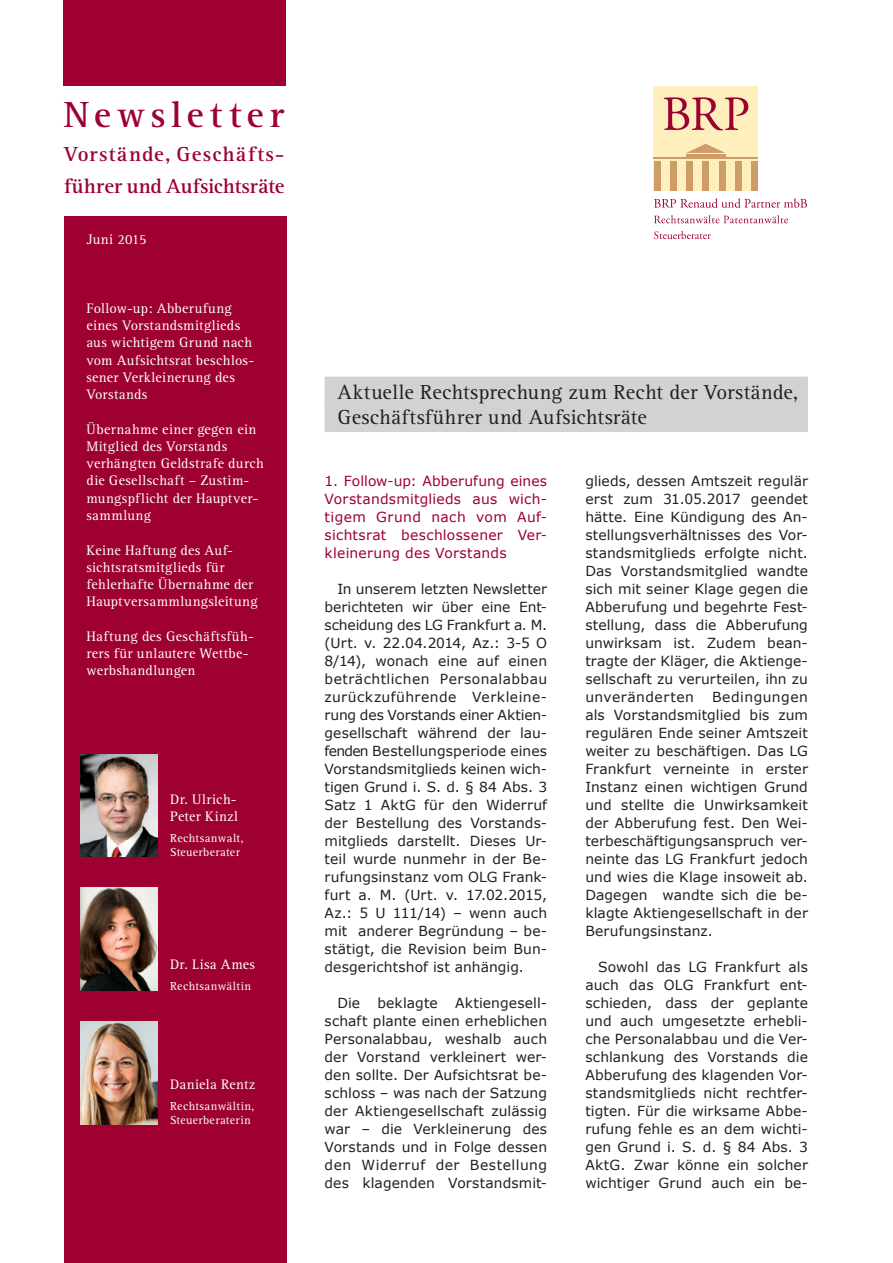
<style>
.page{position:relative;width:893px;height:1263px;background:#fff}
.page>*{position:absolute;margin:0;border:0;box-sizing:border-box;transform-origin:0 0}
.t1{font:700 37.5px "Rotis Serif";letter-spacing:.145em;color:#9e0131}
.t2{font:21px/25.5px "Rotis Serif";letter-spacing:.015em;color:#231f20}
.t3{font:700 21px/31.5px "Rotis Serif";letter-spacing:.02em;color:#9e0131}
.t4{font:14.25px/17.2px "Rotis Serif";letter-spacing:.025em;color:#fff}
.t5{font:13.8px/18px "Verdana";letter-spacing:.01em;color:#231f20;text-align:justify}
.t6{font:13.8px/18px "Verdana";letter-spacing:.02em;color:#9e0131;text-align:justify}
.t7{font:12px/14.4px "Rotis Serif";letter-spacing:.03em;color:#fff}
</style>
<div class="page">
<div style="left:64px;top:216px;width:222px;height:1047px;background:#9e0131"></div>
<div style="left:64px;top:0;width:222px;height:85px;background:#9e0131"></div>
<div style="left:325px;top:377px;width:483px;height:16px;background:#d1d2d4"></div>
<div style="left:325px;top:389px;width:483px;height:18px;background:#d1d2d4"></div>
<div style="left:325px;top:402px;width:483px;height:16px;background:#d1d2d4"></div>
<div style="left:325px;top:414px;width:483px;height:18px;background:#d1d2d4"></div>
<img style="left:81px;top:754px;width:76px;height:102px">
<img style="left:81px;top:888px;width:76px;height:102px">
<img style="left:81px;top:1022px;width:76px;height:102px">
<div style="left:653px;top:86px;width:105px;height:105px;background:#feefbc"></div>
<div style="left:686px;top:154px;width:39px;height:5px;background:#ce9c69"></div>
<svg style="left:686px;top:144px;width:39px;height:9px"></svg>
<div style="left:686px;top:161px;width:7px;height:30px;background:#ce9c69"></div>
<div style="left:718px;top:161px;width:7px;height:30px;background:#ce9c69"></div>
<div style="left:702px;top:161px;width:7px;height:30px;background:#ce9c69"></div>
<div style="left:735px;top:161px;width:7px;height:30px;background:#ce9c69"></div>
<div style="left:751px;top:161px;width:7px;height:30px;background:#ce9c69"></div>
<div style="left:670px;top:161px;width:7px;height:30px;background:#ce9c69"></div>
<div style="left:653px;top:161px;width:7px;height:30px;background:#ce9c69"></div>
<hr style="left:653px;top:158px;width:105px;height:1px;background:#ce9c69">
<svg style="left:664px;top:97px;width:84px;height:33px"></svg>
<svg style="left:654px;top:198px;width:153px;height:10px"></svg>
<svg style="left:654px;top:215px;width:134px;height:8px"></svg>
<svg style="left:654px;top:231px;width:57px;height:8px"></svg>
<h1 class="t1" style="left:64px;top:92px;width:222px">Newsletter</h1>
<h2 class="t3" style="left:64px;top:139px;width:222px">Vorstände, Geschäfts&shy;führer und Aufsichtsräte</h2>
<p class="t4" style="left:86px;top:231px;width:61px">Juni 2015</p>
<p class="t4" style="left:86px;top:300px;width:169px">Follow-up: Abberufung eines Vorstandsmitglieds aus wichtigem Grund nach vom Aufsichtsrat beschlos&shy;sener Verkleinerung des<br>Vorstands</p>
<p class="t4" style="left:86px;top:421px;width:179px">Übernahme einer gegen ein<br>Mitglied des Vorstands verhängten Geldstrafe durch die Gesellschaft – Zustim&shy;mungspflicht der Hauptver&shy;sammlung</p>
<p class="t4" style="left:86px;top:542px;width:173px">Keine Haftung des Auf&shy;sichtsratsmitglieds für fehlerhafte Übernahme der<br>Hauptversammlungsleitung</p>
<p class="t4" style="left:86px;top:628px;width:169px">Haftung des Geschäftsfüh&shy;rers für unlautere Wettbe&shy;werbshandlungen</p>
<p class="t4" style="left:170px;top:791px;width:70px">Dr. Ulrich-<br>Peter Kinzl</p>
<p class="t7" style="left:170px;top:831px;width:75px">Rechtsanwalt,<br>Steuerberater</p>
<p class="t4" style="left:170px;top:956px;width:87px">Dr. Lisa Ames</p>
<p class="t7" style="left:170px;top:979px;width:83px">Rechtsanwältin</p>
<p class="t4" style="left:170px;top:1076px;width:87px">Daniela Rentz</p>
<p class="t7" style="left:170px;top:1099px;width:86px">Rechtsanwältin,<br>Steuerberaterin</p>
<h2 class="t2" style="left:337px;top:380px;width:462px">Aktuelle Rechtsprechung zum Recht der Vorstände,<br>Geschäftsführer und Aufsichtsräte</h2>
<p class="t6" style="left:325px;top:472px;width:224px">1. Follow-up: Abberufung eines Vorstandsmitglieds aus wich&shy;tigem Grund nach vom Auf&shy;sichtsrat beschlossener Ver&shy;kleinerung des Vorstands</p>
<p class="t5" style="left:325px;top:580px;width:224px;text-indent:13px">In unserem letzten Newsletter berichteten wir über eine Ent&shy;scheidung des LG Frankfurt a. M. (Urt. v. 22.04.2014, Az.: 3-5 O 8/14), wonach eine auf einen beträchtlichen Personalabbau zurückzuführende Verkleine&shy;rung des Vorstands einer Aktien&shy;gesellschaft während der lau&shy;fenden Bestellungsperiode eines Vorstandsmitglieds keinen wich&shy;tigen Grund i. S. d. § 84 Abs. 3<br>Satz 1 AktG für den Widerruf der Bestellung des Vorstands&shy;mitglieds darstellt. Dieses Ur&shy;teil wurde nunmehr in der Be&shy;rufungsinstanz vom OLG Frank&shy;furt a. M. (Urt. v. 17.02.2015, Az.: 5 U 111/14) – wenn auch mit anderer Begründung – be&shy;stätigt, die Revision beim Bun&shy;desgerichtshof ist anhängig.</p>
<p class="t5" style="left:325px;top:993px;width:224px;text-indent:13px">Die beklagte Aktiengesell&shy;schaft plante einen erheblichen Personalabbau, weshalb auch der Vorstand verkleinert wer&shy;den sollte. Der Aufsichtsrat be&shy;schloss – was nach der Satzung der Aktiengesellschaft zulässig war – die Verkleinerung des Vorstands und in Folge dessen den Widerruf der Bestellung des klagenden Vorstandsmit-</p>
<p class="t5" style="left:585px;top:471px;width:224px">glieds, dessen Amtszeit regulär erst zum 31.05.2017 geendet hätte. Eine Kündigung des An&shy;stellungsverhältnisses des Vor&shy;standsmitglieds erfolgte nicht.<br>Das Vorstandsmitglied wandte sich mit seiner Klage gegen die Abberufung und begehrte Fest&shy;stellung, dass die Abberufung unwirksam ist. Zudem bean&shy;tragte der Kläger, die Aktienge&shy;sellschaft zu verurteilen, ihn zu unveränderten</p>
<p class="t5" style="left:585px;top:687px;width:224px;text-indent:127px">Bedingungen als Vorstandsmitglied bis zum regulären Ende seiner Amtszeit weiter zu beschäftigen. Das LG Frankfurt verneinte in erster Instanz einen wichtigen Grund und stellte die Unwirksamkeit der Abberufung fest. Den Wei&shy;terbeschäftigungsanspruch ver&shy;neinte das LG Frankfurt jedoch und wies die Klage insoweit ab.<br>Dagegen wandte sich die be&shy;klagte Aktiengesellschaft in der Berufungsinstanz.</p>
<p class="t5" style="left:585px;top:957px;width:224px;text-indent:13px">Sowohl das LG Frankfurt als auch das OLG Frankfurt ent&shy;schieden, dass der geplante und auch umgesetzte erhebli&shy;che Personalabbau und die Ver&shy;schlankung des Vorstands die Abberufung des klagenden Vor&shy;standsmitglieds nicht rechtfer&shy;tigten. Für die wirksame Abbe&shy;rufung fehle es an dem wichti&shy;gen Grund i. S. d. § 84 Abs. 3<br>AktG. Zwar könne ein solcher wichtiger Grund auch ein be-</p>
</div>
